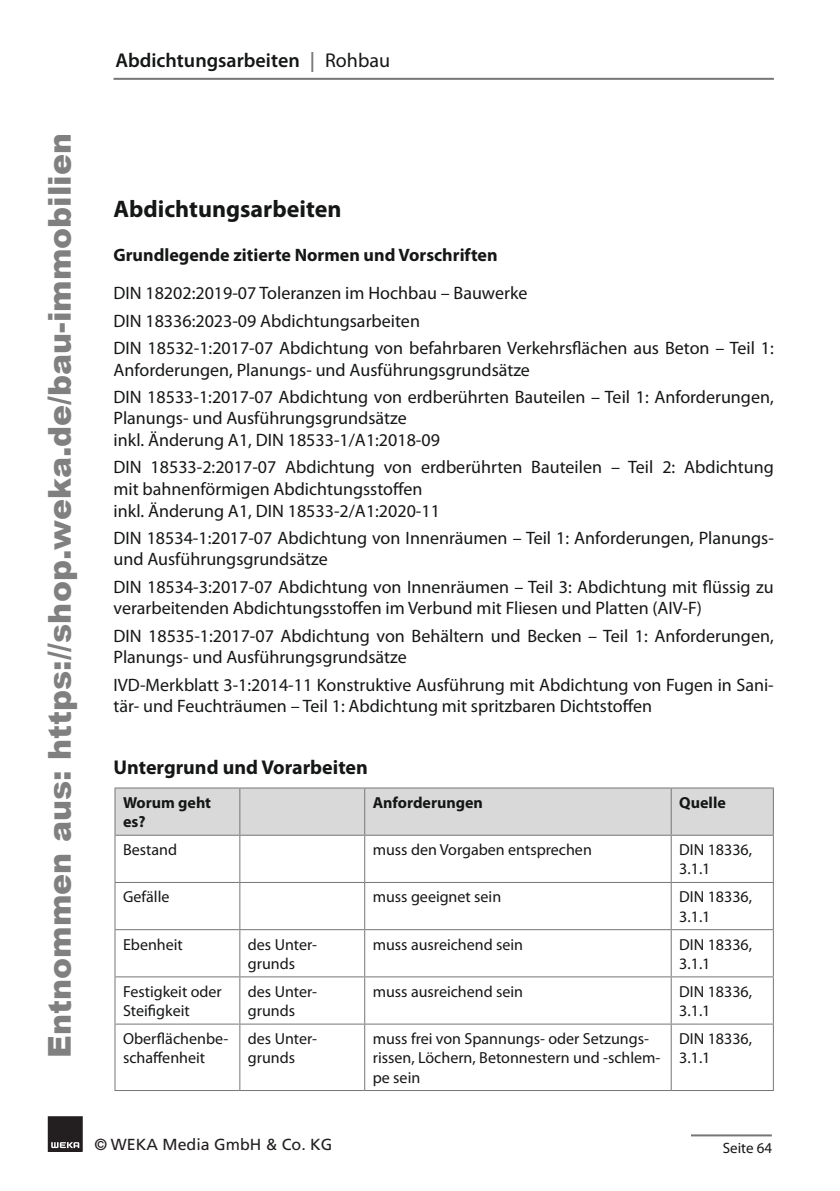
<style>
.page{position:relative;width:840px;height:1191px;background:#fff}
.page>*{position:absolute;margin:0;border:0;box-sizing:border-box;transform-origin:0 0}
.t1{font:900 31.6px "Arial";color:rgb(0 0 0/.5)}
.t2{font:700 24px "Myriad Pro";color:#151616}
.t3{font:600 20px "Myriad Pro";color:#151616}
.t4{font:700 20px "Myriad Pro";color:#151616}
.t5{font:18px/21.6px "Myriad Pro";color:#151616}
.t6{font:700 18px "Myriad Pro";color:#151616}
.t7{font:16px/19.2px "Myriad Pro";color:#151616}
.t8{font:700 16px/19.2px "Myriad Pro";color:#151616}
.t9{font:16px "Frutiger LT Std";color:#231f20}
.t10{font:15px "Myriad Pro";color:#151616}
.s1{color:#757675}
.s2{font-weight:400}
</style>
<div class="page">
<div style="left:48px;top:1116px;width:34px;height:35px;background:#231f20"></div>
<div style="left:48px;top:1116px;width:34px;height:35px;border:1px solid #231f20"></div>
<svg style="left:51px;top:1142px;width:28px;height:6px"></svg>
<hr style="left:690px;top:1134px;width:81px;height:2px;background:#757675">
<hr style="left:113px;top:78px;width:660px;height:2px;background:#757675">
<div style="left:115px;top:788px;width:657px;height:46px;background:#d9d9da"></div>
<hr style="left:114px;top:787px;width:126px;height:1px;background:#757675">
<hr style="left:114px;top:788px;width:1px;height:46px;background:#757675">
<hr style="left:114px;top:834px;width:126px;height:1px;background:#757675">
<hr style="left:240px;top:787px;width:124px;height:1px;background:#757675">
<hr style="left:239px;top:788px;width:1px;height:46px;background:#757675">
<hr style="left:240px;top:834px;width:124px;height:1px;background:#757675">
<hr style="left:364px;top:787px;width:306px;height:1px;background:#757675">
<hr style="left:364px;top:788px;width:1px;height:46px;background:#757675">
<hr style="left:364px;top:834px;width:306px;height:1px;background:#757675">
<hr style="left:670px;top:787px;width:103px;height:1px;background:#757675">
<hr style="left:670px;top:788px;width:1px;height:46px;background:#757675">
<hr style="left:772px;top:788px;width:1px;height:46px;background:#757675">
<hr style="left:670px;top:834px;width:103px;height:1px;background:#757675">
<hr style="left:114px;top:835px;width:1px;height:47px;background:#757675">
<hr style="left:239px;top:835px;width:1px;height:47px;background:#757675">
<hr style="left:364px;top:835px;width:1px;height:47px;background:#757675">
<hr style="left:670px;top:835px;width:1px;height:47px;background:#757675">
<hr style="left:772px;top:835px;width:1px;height:47px;background:#757675">
<hr style="left:114px;top:882px;width:126px;height:1px;background:#757675">
<hr style="left:114px;top:883px;width:1px;height:46px;background:#757675">
<hr style="left:240px;top:882px;width:124px;height:1px;background:#757675">
<hr style="left:239px;top:883px;width:1px;height:46px;background:#757675">
<hr style="left:364px;top:882px;width:306px;height:1px;background:#757675">
<hr style="left:364px;top:883px;width:1px;height:46px;background:#757675">
<hr style="left:670px;top:882px;width:103px;height:1px;background:#757675">
<hr style="left:670px;top:883px;width:1px;height:46px;background:#757675">
<hr style="left:772px;top:883px;width:1px;height:46px;background:#757675">
<hr style="left:114px;top:929px;width:126px;height:1px;background:#757675">
<hr style="left:114px;top:930px;width:1px;height:46px;background:#757675">
<hr style="left:240px;top:929px;width:124px;height:1px;background:#757675">
<hr style="left:239px;top:930px;width:1px;height:46px;background:#757675">
<hr style="left:364px;top:929px;width:306px;height:1px;background:#757675">
<hr style="left:364px;top:930px;width:1px;height:46px;background:#757675">
<hr style="left:670px;top:929px;width:103px;height:1px;background:#757675">
<hr style="left:670px;top:930px;width:1px;height:46px;background:#757675">
<hr style="left:772px;top:930px;width:1px;height:46px;background:#757675">
<hr style="left:114px;top:976px;width:126px;height:1px;background:#757675">
<hr style="left:114px;top:977px;width:1px;height:46px;background:#757675">
<hr style="left:240px;top:976px;width:124px;height:1px;background:#757675">
<hr style="left:239px;top:977px;width:1px;height:46px;background:#757675">
<hr style="left:364px;top:976px;width:306px;height:1px;background:#757675">
<hr style="left:364px;top:977px;width:1px;height:46px;background:#757675">
<hr style="left:670px;top:976px;width:103px;height:1px;background:#757675">
<hr style="left:670px;top:977px;width:1px;height:46px;background:#757675">
<hr style="left:772px;top:977px;width:1px;height:46px;background:#757675">
<hr style="left:114px;top:1023px;width:126px;height:1px;background:#757675">
<hr style="left:114px;top:1024px;width:1px;height:66px;background:#757675">
<hr style="left:240px;top:1023px;width:124px;height:1px;background:#757675">
<hr style="left:239px;top:1024px;width:1px;height:66px;background:#757675">
<hr style="left:364px;top:1023px;width:306px;height:1px;background:#757675">
<hr style="left:364px;top:1024px;width:1px;height:66px;background:#757675">
<hr style="left:670px;top:1023px;width:103px;height:1px;background:#757675">
<hr style="left:670px;top:1024px;width:1px;height:66px;background:#757675">
<hr style="left:772px;top:1024px;width:1px;height:66px;background:#757675">
<hr style="left:114px;top:1090px;width:126px;height:1px;background:#757675">
<hr style="left:240px;top:1090px;width:124px;height:1px;background:#757675">
<hr style="left:364px;top:1090px;width:306px;height:1px;background:#757675">
<hr style="left:670px;top:1090px;width:103px;height:1px;background:#757675">
<p class="t3" style="left:115px;top:48px;width:276px">Abdichtungsarbeiten <span class="s1">|</span> <span class="s2">Rohbau</span></p>
<h1 class="t1" style="left:37px;top:1057px;width:926px;rotate:-90deg">Entnommen aus: https://shop.weka.de/bau-immobilien</h1>
<h2 class="t2" style="left:113px;top:193px;width:229px">Abdichtungsarbeiten</h2>
<p class="t6" style="left:113px;top:243px;width:385px">Grundlegende zitierte Normen und Vorschriften</p>
<p class="t5" style="left:113px;top:279px;width:661px;line-height:27.2px">DIN 18202:2019-07 Toleranzen im Hochbau – Bauwerke<br>DIN 18336:2023-09 Abdichtungsarbeiten<br>DIN 18532-1:2017-07 Abdichtung von befahrbaren Verkehrsflächen aus Beton – Teil 1:</p>
<p class="t5" style="left:113px;top:356px;width:661px;line-height:27.2px">Anforderungen, Planungs- und Ausführungsgrundsätze<br>DIN 18533-1:2017-07 Abdichtung von erdberührten Bauteilen – Teil 1: Anforderungen,</p>
<p class="t5" style="left:113px;top:407px;width:328px">Planungs- und Ausführungsgrundsätze inkl. Änderung A1, DIN 18533-1/A1:2018-09</p>
<p class="t5" style="left:113px;top:456px;width:661px">DIN 18533-2:2017-07 Abdichtung von erdberührten Bauteilen – Teil 2: Abdichtung mit bahnenförmigen Abdichtungsstoffen<br>inkl. Änderung A1, DIN 18533-2/A1:2020-11</p>
<p class="t5" style="left:113px;top:527px;width:661px">DIN 18534-1:2017-07 Abdichtung von Innenräumen – Teil 1: Anforderungen, Planungs&shy;und Ausführungsgrundsätze</p>
<p class="t5" style="left:113px;top:575px;width:661px">DIN 18534-3:2017-07 Abdichtung von Innenräumen – Teil 3: Abdichtung mit flüssig zu verarbeitenden Abdichtungsstoffen im Verbund mit Fliesen und Platten (AIV-F)</p>
<p class="t5" style="left:113px;top:624px;width:661px">DIN 18535-1:2017-07 Abdichtung von Behältern und Becken – Teil 1: Anforderungen,<br>Planungs- und Ausführungsgrundsätze</p>
<p class="t5" style="left:113px;top:673px;width:661px">IVD-Merkblatt 3-1:2014-11 Konstruktive Ausführung mit Abdichtung von Fugen in Sani&shy;tär- und Feuchträumen – Teil 1: Abdichtung mit spritzbaren Dichtstoffen</p>
<p class="t4" style="left:113px;top:754px;width:256px">Untergrund und Vorarbeiten</p>
<p class="t8" style="left:123px;top:792px;width:90px">Worum geht es?</p>
<p class="t8" style="left:372px;top:792px;width:112px">Anforderungen</p>
<p class="t8" style="left:678px;top:792px;width:48px">Quelle</p>
<p class="t7" style="left:123px;top:840px;width:55px">Bestand</p>
<p class="t7" style="left:372px;top:840px;width:220px">muss den Vorgaben entsprechen</p>
<p class="t7" style="left:678px;top:840px;width:74px">DIN 18336,<br>3.1.1</p>
<p class="t7" style="left:123px;top:887px;width:48px">Gefälle</p>
<p class="t7" style="left:372px;top:887px;width:130px">muss geeignet sein</p>
<p class="t7" style="left:679px;top:887px;width:74px">DIN 18336,<br>3.1.1</p>
<p class="t7" style="left:123px;top:934px;width:61px">Ebenheit</p>
<p class="t7" style="left:248px;top:934px;width:71px">des Unter&shy;grunds</p>
<p class="t7" style="left:372px;top:934px;width:152px">muss ausreichend sein</p>
<p class="t7" style="left:679px;top:934px;width:74px">DIN 18336,<br>3.1.1</p>
<p class="t7" style="left:123px;top:981px;width:100px">Festigkeit oder<br>Steifigkeit</p>
<p class="t7" style="left:248px;top:981px;width:71px">des Unter&shy;grunds</p>
<p class="t7" style="left:372px;top:981px;width:152px">muss ausreichend sein</p>
<p class="t7" style="left:679px;top:981px;width:74px">DIN 18336,<br>3.1.1</p>
<p class="t7" style="left:123px;top:1029px;width:107px">Oberflächenbe&shy;schaffenheit</p>
<p class="t7" style="left:248px;top:1029px;width:71px">des Unter&shy;grunds</p>
<p class="t7" style="left:372px;top:1029px;width:289px">muss frei von Spannungs- oder Setzungs&shy;rissen, Löchern, Betonnestern und -schlem&shy;pe sein</p>
<p class="t7" style="left:679px;top:1029px;width:74px">DIN 18336,</p>
<p class="t7" style="left:679px;top:1048px;width:33px">3.1.1</p>
<p class="t9" style="left:94px;top:1134px;width:239px">© WEKA Media GmbH &amp; Co. KG</p>
<p class="t10" style="left:722px;top:1138px;width:51px">Seite 64</p>
</div>
